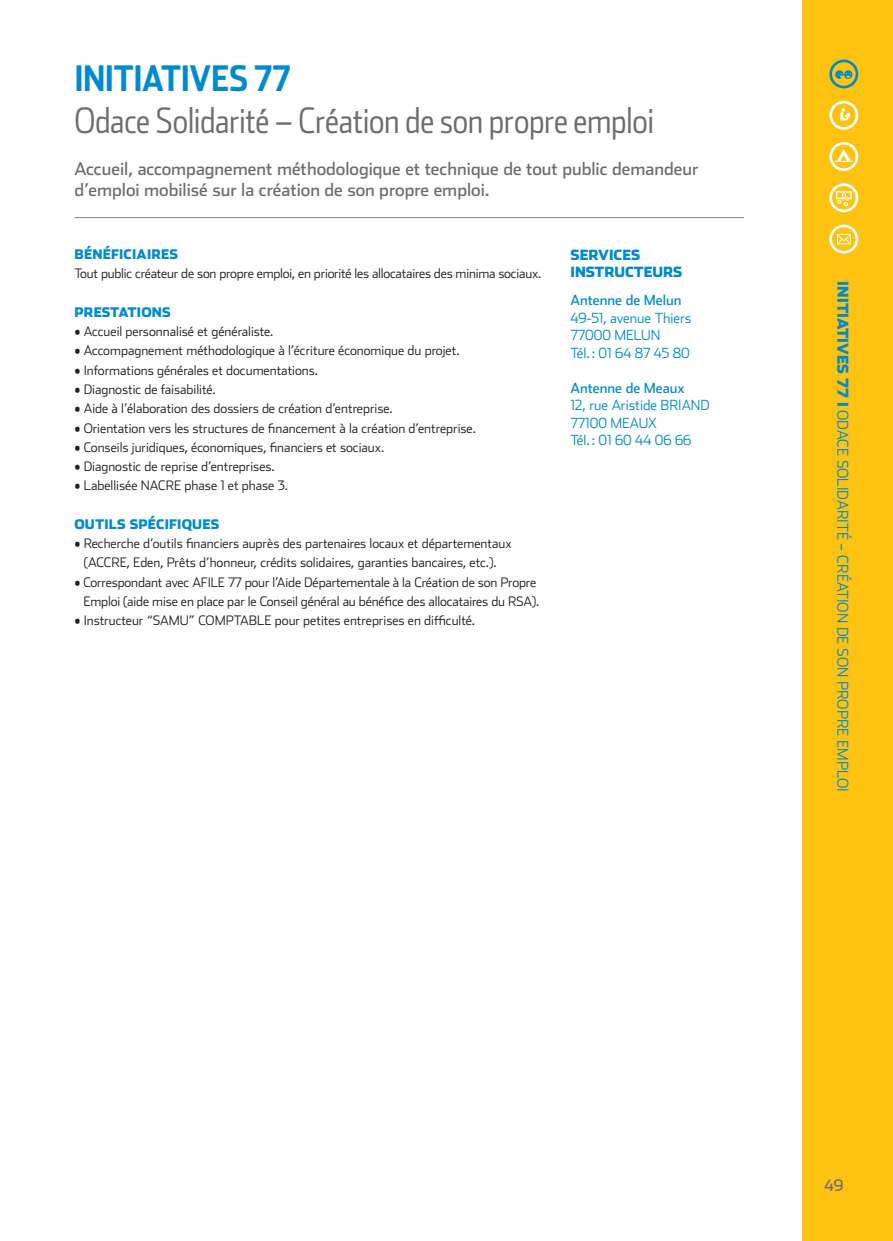
<style>
.page{position:relative;width:893px;height:1241px;background:#fff}
.page>*{position:absolute;margin:0;border:0;box-sizing:border-box;transform-origin:0 0}
.t1{font:300 35px "Stainless Cond";letter-spacing:-.01em;color:#6c6d70}
.t2{font:700 35px "Stainless Cond";letter-spacing:-.01em;color:#008ad0}
.t3{font:17.5px/21px "Stainless";color:#6c6d70}
.t4{font:15.75px "Stainless";color:#6c6d70}
.t5{font:300 14.88px "Stainless";color:#008ad0}
.t6{font:300 14px/17.5px "Stainless";color:#008ad0}
.t7{font:14px "Stainless";color:#008ad0}
.t8{font:900 14px/17.5px "Stainless";color:#008ad0}
.t9{font:300 13.12px/19.2px "Stainless";color:#231f20;text-align:center}
.t10{font:900 13.12px "Stainless";color:#008ad0}
.s1{font-weight:900}
</style>
<div class="page">
<div style="left:803px;top:0;width:90px;height:1240px;background:#fec210"></div>
<hr style="left:74px;top:217px;width:670px;height:1px;background:#808285">
<svg style="left:829px;top:101px;width:29px;height:29px"></svg>
<svg style="left:829px;top:183px;width:29px;height:29px"></svg>
<svg style="left:829px;top:142px;width:29px;height:29px"></svg>
<svg style="left:829px;top:225px;width:29px;height:28px"></svg>
<svg style="left:829px;top:60px;width:29px;height:28px"></svg>
<h1 class="t2" style="left:74px;top:58px;width:218px">INITIATIVES 77</h1>
<h1 class="t1" style="left:74px;top:100px;width:581px">Odace Solidarité – Création de son propre emploi</h1>
<h2 class="t3" style="left:74px;top:158px;width:626px">Accueil, accompagnement méthodologique et technique de tout public demandeur d’emploi mobilisé sur la création de son propre emploi.</h2>
<p class="t10" style="left:74px;top:246px;width:19px">BÉNÉFICIAIRES</p>
<p class="t9" style="left:74px;top:264px;width:468px">Tout public créateur de son propre emploi, en priorité les allocataires des minima sociaux.</p>
<p class="t10" style="left:74px;top:304px;width:10px">PRESTATIONS</p>
<p class="t9" style="left:74px;top:322px;width:201px">• Accueil personnalisé et généraliste.</p>
<p class="t9" style="left:74px;top:341px;width:387px">• Accompagnement méthodologique à l’écriture économique du projet.</p>
<p class="t9" style="left:74px;top:360px;width:245px">• Informations générales et documentations.</p>
<p class="t9" style="left:74px;top:379px;width:143px">• Diagnostic de faisabilité.</p>
<p class="t9" style="left:74px;top:399px;width:320px">• Aide à l’élaboration des dossiers de création d’entreprise.</p>
<p class="t9" style="left:74px;top:418px;width:403px">• Orientation vers les structures de financement à la création d’entreprise.</p>
<p class="t9" style="left:74px;top:437px;width:311px">• Conseils juridiques, économiques, financiers et sociaux.</p>
<p class="t9" style="left:74px;top:456px;width:202px">• Diagnostic de reprise d’entreprises.</p>
<p class="t9" style="left:74px;top:476px;width:215px">• Labellisée NACRE phase 1 et phase 3.</p>
<p class="t10" style="left:74px;top:516px;width:10px">OUTILS</p>
<p class="t10" style="left:130px;top:516px;width:10px">SPÉCIFIQUES</p>
<p class="t9" style="left:74px;top:533px;width:439px">• Recherche d’outils financiers auprès des partenaires locaux et départementaux (ACCRE, Eden, Prêts d’honneur, crédits solidaires, garanties bancaires, etc.).</p>
<p class="t9" style="left:74px;top:572px;width:467px;text-align:right">• Correspondant avec AFILE 77 pour l’Aide Départementale à la Création de son Propre<br>Emploi (aide mise en place par le Conseil général au bénéfice des allocataires du RSA).</p>
<p class="t9" style="left:74px;top:610px;width:402px">• Instructeur “SAMU” COMPTABLE pour petites entreprises en difficulté.</p>
<p class="t8" style="left:570px;top:246px;width:113px">services instructeurs</p>
<p class="t7" style="left:570px;top:292px;width:113px">Antenne de Melun</p>
<p class="t6" style="left:570px;top:309px;width:122px">49-51, avenue Thiers<br>77000 MELUN<br>Tél. : 01 64 87 45 80</p>
<p class="t7" style="left:570px;top:379px;width:116px">Antenne de Meaux</p>
<p class="t6" style="left:570px;top:396px;width:141px">12, rue Aristide BRIAND<br>77100 MEAUX<br>Tél. : 01 60 44 06 66</p>
<p class="t5" style="left:852px;top:281px;width:509px;rotate:90deg"><span class="s1">INITIATIVES 77 I</span> Odace Solidarité – Création de son propre emploi</p>
<p class="t4" style="left:825px;top:1176px;width:20px">49</p>
</div>
